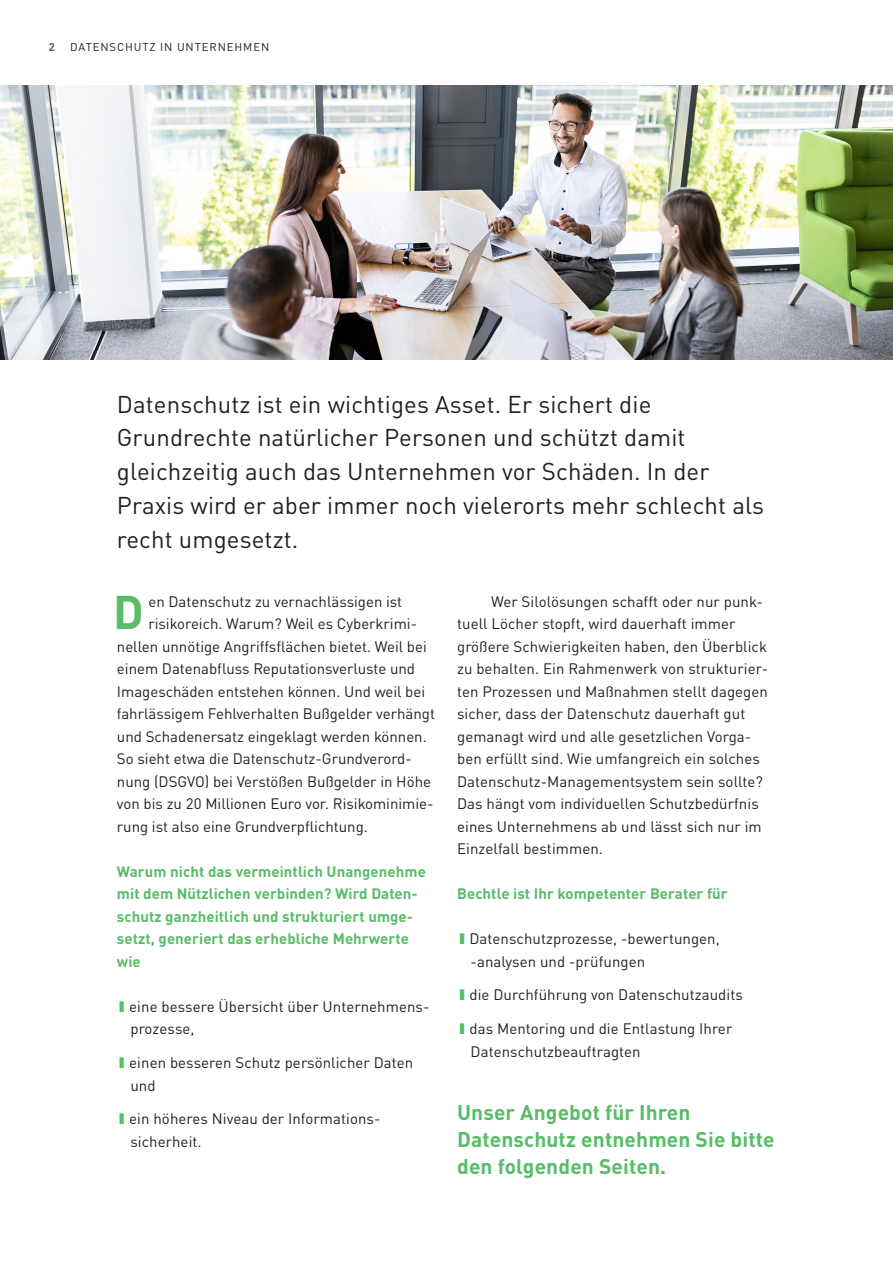
<style>
.page{position:relative;width:893px;height:1263px;background:#fff}
.page>*{position:absolute;margin:0;border:0;box-sizing:border-box;transform-origin:0 0}
._1_Absatz_neu{font:700 46.65px "Bechtle DIN";color:#59bc68}
.Vorspann{font:24px/33.8px "Bechtle DIN";letter-spacing:.005em;color:#231f20}
.Fließtext{font:700 21px/27px "Bechtle DIN";letter-spacing:.005em;color:#59bc68}
.Fließtext-2{font:15px/22.5px "Bechtle DIN";letter-spacing:.005em;color:#231f20}
._1_Absatz_neu-2{font:15px "Bechtle DIN";color:#231f20}
.Fließtext-3{font:700 15px/22.5px "Bechtle DIN";letter-spacing:.005em;color:#59bc68}
.Fließtext-4{font:11.25px "Bechtle DIN";letter-spacing:.08em;color:#231f20}
.t1{font:700 11.25px "Bechtle DIN";color:#555d63}
</style>
<div class="page">
<img style="left:0;top:85px;width:893px;height:274px">
<p class="t1" style="left:49px;top:38px;width:8px">2</p>
<p class="Fließtext-4" style="left:70px;top:38px;width:201px">DATENSCHUTZ IN UNTERNEHMEN</p>
<p class="Vorspann" style="left:117px;top:385px;width:649px">Datenschutz ist ein wichtiges Asset. Er sichert die Grundrechte natürlicher Personen und schützt damit gleichzeitig auch das Unternehmen vor Schäden. In der Praxis wird er aber immer noch vielerorts mehr schlecht als recht umgesetzt.</p>
<p class="_1_Absatz_neu" style="left:113px;top:573px;width:32px">D</p>
<p class="_1_Absatz_neu-2" style="left:148px;top:589px;width:255px">en Datenschutz zu vernachlässigen ist</p>
<p class="_1_Absatz_neu-2" style="left:148px;top:612px;width:270px">risikoreich. Warum? Weil es Cyberkrimi-</p>
<p class="_1_Absatz_neu-2" style="left:117px;top:634px;width:311px">nellen unnötige Angriffsflächen bietet. Weil bei</p>
<p class="_1_Absatz_neu-2" style="left:117px;top:657px;width:300px">einem Datenabfluss Reputationsverluste und</p>
<p class="_1_Absatz_neu-2" style="left:117px;top:679px;width:310px">Imageschäden entstehen können. Und weil bei</p>
<p class="_1_Absatz_neu-2" style="left:117px;top:702px;width:320px">fahrlässigem Fehlverhalten Bußgelder verhängt</p>
<p class="_1_Absatz_neu-2" style="left:117px;top:724px;width:311px">und Schadenersatz eingeklagt werden können.</p>
<p class="_1_Absatz_neu-2" style="left:117px;top:747px;width:296px">So sieht etwa die Datenschutz-Grundverord-</p>
<p class="_1_Absatz_neu-2" style="left:117px;top:769px;width:316px">nung (DSGVO) bei Verstößen Bußgelder in Höhe</p>
<p class="_1_Absatz_neu-2" style="left:117px;top:792px;width:318px">von bis zu 20 Millionen Euro vor. Risikominimie-</p>
<p class="_1_Absatz_neu-2" style="left:117px;top:814px;width:252px">rung ist also eine Grundverpflichtung.</p>
<p class="Fließtext-3" style="left:117px;top:858px;width:310px">Warum nicht das vermeintlich Unangenehme mit dem Nützlichen verbinden? Wird Daten&shy;schutz ganzheitlich und strukturiert umge&shy;setzt, generiert das erhebliche Mehrwerte wie</p>
<p class="Fließtext-2" style="left:129px;top:993px;width:302px">eine bessere Übersicht über Unternehmens&shy;prozesse,</p>
<p class="Fließtext-2" style="left:129px;top:1050px;width:286px">einen besseren Schutz persönlicher Daten und</p>
<p class="Fließtext-2" style="left:129px;top:1106px;width:253px">ein höheres Niveau der Informations&shy;sicherheit.</p>
<p class="Fließtext-2" style="left:457px;top:588px;width:313px;text-indent:34px">Wer Silolösungen schafft oder nur punk&shy;tuell Löcher stopft, wird dauerhaft immer größere Schwierigkeiten haben, den Überblick zu behalten. Ein Rahmenwerk von strukturier&shy;ten Prozessen und Maßnahmen stellt dagegen sicher, dass der Datenschutz dauerhaft gut gemanagt wird und alle gesetzlichen Vorga&shy;ben erfüllt sind. Wie umfangreich ein solches Datenschutz-Managementsystem sein sollte?<br>Das hängt vom individuellen Schutzbedürfnis eines Unternehmens ab und lässt sich nur im Einzelfall bestimmen.</p>
<p class="Fließtext-3" style="left:457px;top:881px;width:272px">Bechtle ist Ihr kompetenter Berater für</p>
<p class="Fließtext-2" style="left:469px;top:926px;width:252px">Datenschutzprozesse, -bewertungen, -analysen und -prüfungen</p>
<p class="Fließtext-2" style="left:469px;top:982px;width:275px">die Durchführung von Datenschutzaudits</p>
<p class="Fließtext-2" style="left:469px;top:1016px;width:264px">das Mentoring und die Entlastung Ihrer<br>Datenschutzbeauftragten</p>
<p class="Fließtext" style="left:457px;top:1096px;width:235px">Unser Angebot für Ihren</p>
<p class="Fließtext" style="left:457px;top:1123px;width:319px">Datenschutz entnehmen Sie bitte den folgenden Seiten.</p>
</div>
